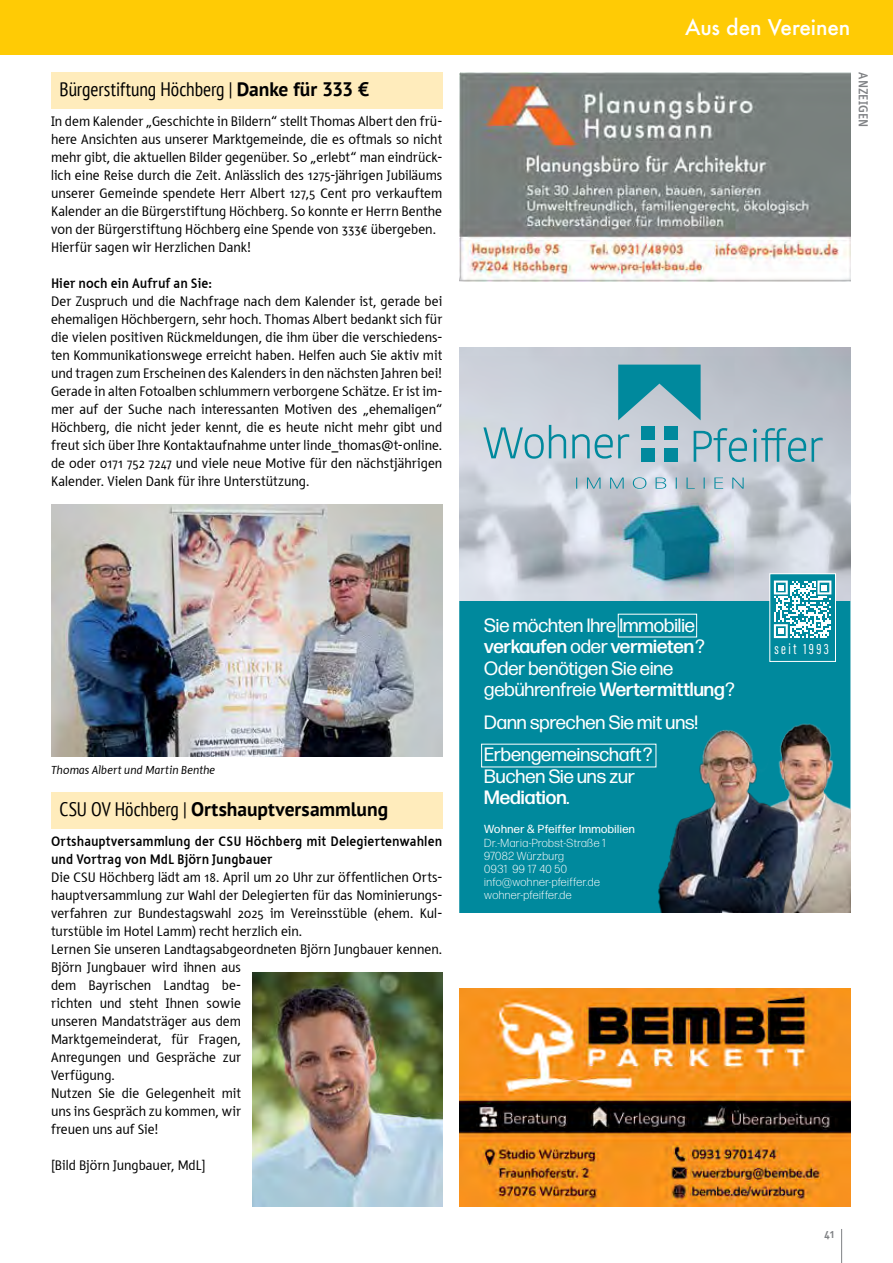
<style>
.page{position:relative;width:893px;height:1263px;background:#fff}
.page>*{position:absolute;margin:0;border:0;box-sizing:border-box;transform-origin:0 0}
.t1{font:500 21px "Futura";letter-spacing:-.005em;color:#fff}
.t2{font:condensed 19.5px "PT Sans";letter-spacing:-.005em;color:#000}
.t3{font:700 19.5px "PT Sans";color:#000}
.t4{font:19.35px/21.6px "Forma DJR Deck";color:#fff}
.t5{font:15.3px "Acumin Pro Extra Cond";letter-spacing:.16em;color:#fff}
.t6{font:14.25px/18px "Tara";letter-spacing:.005em;color:#000}
.t7{font:700 14.25px/18px "Tara";letter-spacing:.005em;color:#000}
.t8{font:700 13.5px "Tara";letter-spacing:.005em;color:#808285}
.t9{font:italic 12px "Tara";letter-spacing:.015em;color:#000}
.t10{font:300 11.7px/12.9px "Forma DJR Deck";letter-spacing:.04em;color:#fff}
.t11{font:11.7px "Forma DJR Deck";letter-spacing:.04em;color:#fff}
.s1{font-weight:700;font-stretch:normal}
.s2{font-weight:400;font-stretch:condensed}
.s3{font-weight:500}
</style>
<div class="page">
<hr style="left:841px;top:1229px;width:1px;height:34px;background:#808285">
<div style="left:0;top:0;width:893px;height:54px;background:#ffcb05"></div>
<div style="left:51px;top:72px;width:391px;height:36px;background:#ffecbc"></div>
<div style="left:51px;top:792px;width:391px;height:36px;background:#ffecbc"></div>
<img style="left:51px;top:504px;width:391px;height:252px">
<img style="left:252px;top:972px;width:190px;height:234px">
<img style="left:459px;top:988px;width:391px;height:218px">
<div style="left:459px;top:600px;width:391px;height:313px;background:#00899d"></div>
<img style="left:459px;top:347px;width:391px;height:253px">
<svg style="left:483px;top:365px;width:340px;height:97px;background:#a2bfca"></svg>
<svg style="left:576px;top:477px;width:168px;height:12px;background:#acc2cd"></svg>
<img style="left:728px;top:709px;width:122px;height:204px">
<img style="left:655px;top:720px;width:158px;height:193px">
<div style="left:770px;top:574px;width:65px;height:87px;background:#00899d"></div>
<div style="left:769px;top:573px;width:67px;height:89px;border:1px solid #fff"></div>
<svg style="left:774px;top:580px;width:57px;height:58px"></svg>
<img style="left:459px;top:72px;width:391px;height:210px">
<h2 class="t2" style="left:60px;top:77px;width:311px">Bürgerstiftung Höchberg | <span class="s1">Danke für 333 €</span></h2>
<p class="t6" style="left:51px;top:112px;width:393px">In dem Kalender „Geschichte in Bildern“ stellt Thomas Albert den frü&shy;here Ansichten aus unserer Marktgemeinde, die es oftmals so nicht mehr gibt, die aktuellen Bilder gegenüber. So „erlebt“ man eindrück&shy;lich eine Reise durch die Zeit. Anlässlich des 1275-jährigen Jubiläums unserer Gemeinde spendete Herr Albert 127,5 Cent pro verkauftem Kalender an die Bürgerstiftung Höchberg. So konnte er Herrn Benthe von der Bürgerstiftung Höchberg eine Spende von 333€ übergeben.<br>Hierfür sagen wir Herzlichen Dank!</p>
<p class="t7" style="left:51px;top:274px;width:162px">Hier noch ein Aufruf an Sie:</p>
<p class="t6" style="left:51px;top:292px;width:393px;text-align:justify">Der Zuspruch und die Nachfrage nach dem Kalender ist, gerade bei ehemaligen Höchbergern, sehr hoch. Thomas Albert bedankt sich für die vielen positiven Rückmeldungen, die ihm über die verschiedens&shy;ten Kommunikationswege erreicht haben. Helfen auch Sie aktiv mit und tragen zum Erscheinen des Kalenders in den nächsten Jahren bei!<br>Gerade in alten Fotoalben schlummern verborgene Schätze. Er ist im&shy;mer auf der Suche nach interessanten Motiven des „ehemaligen“ Höchberg, die nicht jeder kennt, die es heute nicht mehr gibt und freut sich über Ihre Kontaktaufnahme unter linde_thomas@t-online. de oder 0171 752 7247 und viele neue Motive für den nächstjährigen Kalender. Vielen Dank für ihre Unterstützung.</p>
<h1 class="t1" style="left:685px;top:13px;width:167px">Aus den Vereinen</h1>
<p class="t8" style="left:872px;top:72px;width:56px;rotate:90deg">ANZEIGEN</p>
<p class="t9" style="left:51px;top:763px;width:166px">Thomas Albert und Martin Benthe</p>
<h2 class="t3" style="left:60px;top:796px;width:330px"><span class="s2">CSU OV Höchberg |</span> Ortshauptversammlung</h2>
<p class="t7" style="left:51px;top:832px;width:393px">Ortshauptversammlung der CSU Höchberg mit Delegiertenwahlen und Vortrag von MdL Björn Jungbauer</p>
<p class="t6" style="left:51px;top:868px;width:393px">Die CSU Höchberg lädt am 18. April um 20 Uhr zur öffentlichen Orts&shy;hauptversammlung zur Wahl der Delegierten für das Nominierungs&shy;verfahren zur Bundestagswahl 2025 im Vereinsstüble (ehem. Kul&shy;turstüble im Hotel Lamm) recht herzlich ein.<br>Lernen Sie unseren Landtagsabgeordneten Björn Jungbauer kennen.<br>Björn Jungbauer wird ihnen aus<br>dem Bayrischen Landtag be-<br>richten und steht Ihnen sowie<br>unseren Mandatsträger aus dem<br>Marktgemeinderat, für Fragen,<br>Anregungen und Gespräche zur<br>Verfügung.<br>Nutzen Sie die Gelegenheit mit<br>uns ins Gespräch zu kommen, wir<br>freuen uns auf Sie!</p>
<p class="t6" style="left:51px;top:1156px;width:156px">[Bild Björn Jungbauer, MdL]</p>
<h3 class="t4" style="left:484px;top:614px;width:252px">Sie möchten Ihre Immobilie <span class="s3">verkaufen</span> oder <span class="s3">vermieten</span>?<br>Oder benötigen Sie eine gebührenfreie <span class="s3">Wertermittlung</span>?</h3>
<h3 class="t4" style="left:484px;top:705px;width:215px;line-height:32.2px">Dann sprechen Sie mit uns!<br>Erbengemeinschaft?</h3>
<h3 class="t4" style="left:484px;top:764px;width:152px">Buchen Sie uns zur<br><span class="s3">Mediation</span>.</h3>
<p class="t11" style="left:484px;top:821px;width:152px">Wohner &amp; Pfeiffer Immobilien</p>
<p class="t10" style="left:484px;top:836px;width:123px">Dr.-Maria-Probst-Straße 1<br>97082 Würzburg<br>0931 99 17 40 50 info@wohner-pfeiffer.de wohner-pfeiffer.de</p>
<p class="t5" style="left:774px;top:640px;width:56px">seit 1993</p>
<p class="t8" style="left:824px;top:1225px;width:12px">41</p>
</div>
